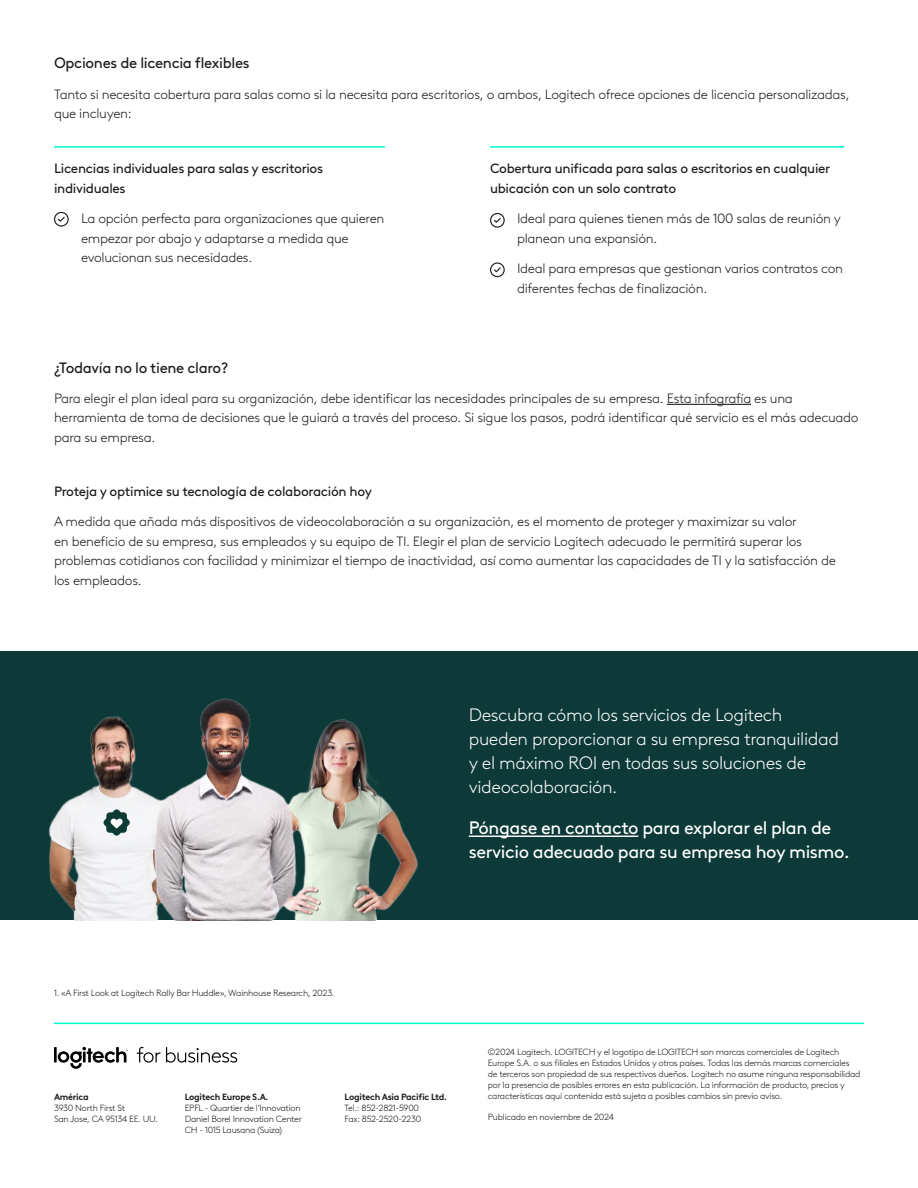
<style>
.page{position:relative;width:918px;height:1188px;background:#fff}
.page>*{position:absolute;margin:0;border:0;box-sizing:border-box;transform-origin:0 0}
.t1{font:300 18px/24px "Brown Logitech Pan";letter-spacing:-.02em;color:#fff}
.t2{font:18px/24px "Brown Logitech Pan";letter-spacing:-.02em;color:#fff}
.t3{font:15px "Brown Logitech Pan";letter-spacing:-.02em;color:#1b1b1b}
.t4{font:300 13.5px/19.5px "Brown Logitech Pan";letter-spacing:-.02em;color:#1b1b1b}
.t5{font:13.5px/19.5px "Brown Logitech Pan";letter-spacing:-.02em;color:#1b1b1b}
.t6{font:300 9px/10.8px "Brown Logitech Pan";letter-spacing:-.03em;color:#1b1b1b}
.t7{font:700 9px "Brown Logitech Pan";letter-spacing:-.03em;color:#1b1b1b}
</style>
<div class="page">
<div style="left:0;top:651px;width:918px;height:269px;background:#0d3a38"></div>
<hr style="left:469px;top:836px;width:169px;height:1px;background:#fff">
<img style="left:48px;top:698px;width:370px;height:222px">
<svg style="left:103px;top:809px;width:27px;height:27px"></svg>
<hr style="left:54px;top:146px;width:331px;height:2px;background:#00fdcf">
<hr style="left:490px;top:146px;width:354px;height:2px;background:#00fdcf">
<svg style="left:55px;top:212px;width:13px;height:14px"></svg>
<div style="left:54px;top:212px;width:15px;height:15px;border:1px solid #1b1b1b;border-radius:50%"></div>
<svg style="left:57px;top:216px;width:9px;height:7px"></svg>
<svg style="left:491px;top:214px;width:13px;height:13px"></svg>
<div style="left:490px;top:213px;width:15px;height:15px;border:1px solid #1b1b1b;border-radius:50%"></div>
<svg style="left:493px;top:217px;width:9px;height:7px"></svg>
<svg style="left:491px;top:263px;width:13px;height:14px"></svg>
<div style="left:490px;top:262px;width:15px;height:15px;border:1px solid #1b1b1b;border-radius:50%"></div>
<svg style="left:493px;top:266px;width:9px;height:7px"></svg>
<hr style="left:667px;top:404px;width:84px;height:1px;background:#1b1b1b">
<hr style="left:54px;top:1023px;width:810px;height:1px;background:#00fdcf">
<svg style="left:54px;top:1047px;width:74px;height:22px"></svg>
<svg style="left:137px;top:1047px;width:23px;height:16px"></svg>
<svg style="left:166px;top:1047px;width:71px;height:16px"></svg>
<p class="t3" style="left:54px;top:52px;width:197px">Opciones de licencia flexibles</p>
<p class="t4" style="left:54px;top:83px;width:797px">Tanto si necesita cobertura para salas como si la necesita para escritorios, o ambos, Logitech ofrece opciones de licencia personalizadas, que incluyen:</p>
<p class="t5" style="left:54px;top:158px;width:271px">Licencias individuales para salas y escritorios individuales</p>
<p class="t4" style="left:81px;top:208px;width:305px;text-indent:-27px">• La opción perfecta para organizaciones que quieren empezar por abajo y adaptarse a medida que evolucionan sus necesidades.</p>
<p class="t5" style="left:490px;top:158px;width:342px">Cobertura unificada para salas o escritorios en cualquier ubicación con un solo contrato</p>
<p class="t4" style="left:517px;top:208px;width:325px;text-indent:-27px">• Ideal para quienes tienen más de 100 salas de reunión y planean una expansión.</p>
<p class="t4" style="left:517px;top:258px;width:328px;text-indent:-27px">• Ideal para empresas que gestionan varios contratos con diferentes fechas de finalización.</p>
<p class="t3" style="left:54px;top:356px;width:176px">¿Todavía no lo tiene claro?</p>
<p class="t4" style="left:54px;top:388px;width:806px">Para elegir el plan ideal para su organización, debe identificar las necesidades principales de su empresa. Esta infografía es una herramienta de toma de decisiones que le guiará a través del proceso. Si sigue los pasos, podrá identificar qué servicio es el más adecuado para su empresa.</p>
<p class="t5" style="left:54px;top:481px;width:320px">Proteja y optimice su tecnología de colaboración hoy</p>
<p class="t4" style="left:54px;top:511px;width:783px">A medida que añada más dispositivos de videocolaboración a su organización, es el momento de proteger y maximizar su valor<br>en beneficio de su empresa, sus empleados y su equipo de TI. Elegir el plan de servicio Logitech adecuado le permitirá superar los problemas cotidianos con facilidad y minimizar el tiempo de inactividad, así como aumentar las capacidades de TI y la satisfacción de los empleados.</p>
<p class="t1" style="left:469px;top:702px;width:372px">Descubra cómo los servicios de Logitech pueden proporcionar a su empresa tranquilidad y el máximo ROI en todas sus soluciones de videocolaboración.</p>
<p class="t2" style="left:469px;top:815px;width:382px">Póngase en contacto para explorar el plan de servicio adecuado para su empresa hoy mismo.</p>
<p class="t6" style="left:54px;top:987px;width:282px">1. «A First Look at Logitech Rally Bar Huddle», Wainhouse Research, 2023.</p>
<p class="t7" style="left:54px;top:1090px;width:36px">América</p>
<p class="t6" style="left:54px;top:1102px;width:73px">3930 North First St</p>
<p class="t6" style="left:54px;top:1113px;width:105px">San Jose, CA 95134 EE. UU.</p>
<p class="t7" style="left:185px;top:1090px;width:85px">Logitech Europe S.A.</p>
<p class="t6" style="left:185px;top:1102px;width:118px">EPFL - Quartier de l’Innovation</p>
<p class="t6" style="left:185px;top:1113px;width:119px">Daniel Borel Innovation Center</p>
<p class="t6" style="left:185px;top:1123px;width:99px">CH - 1015 Lausana (Suiza)</p>
<p class="t7" style="left:345px;top:1090px;width:104px">Logitech Asia Pacific Ltd.</p>
<p class="t6" style="left:345px;top:1102px;width:76px">Tel.: 852-2821-5900</p>
<p class="t6" style="left:345px;top:1113px;width:78px">Fax: 852-2520-2230</p>
<p class="t6" style="left:488px;top:1046px;width:374px">©2024 Logitech. LOGITECH y el logotipo de LOGITECH son marcas comerciales de Logitech Europe S.A. o sus filiales en Estados Unidos y otros países. Todas las demás marcas comerciales de terceros son propiedad de sus respectivos dueños. Logitech no asume ninguna responsabilidad por la presencia de posibles errores en esta publicación. La información de producto, precios y características aquí contenida está sujeta a posibles cambios sin previo aviso.</p>
<p class="t6" style="left:488px;top:1111px;width:128px">Publicado en noviembre de 2024</p>
</div>
